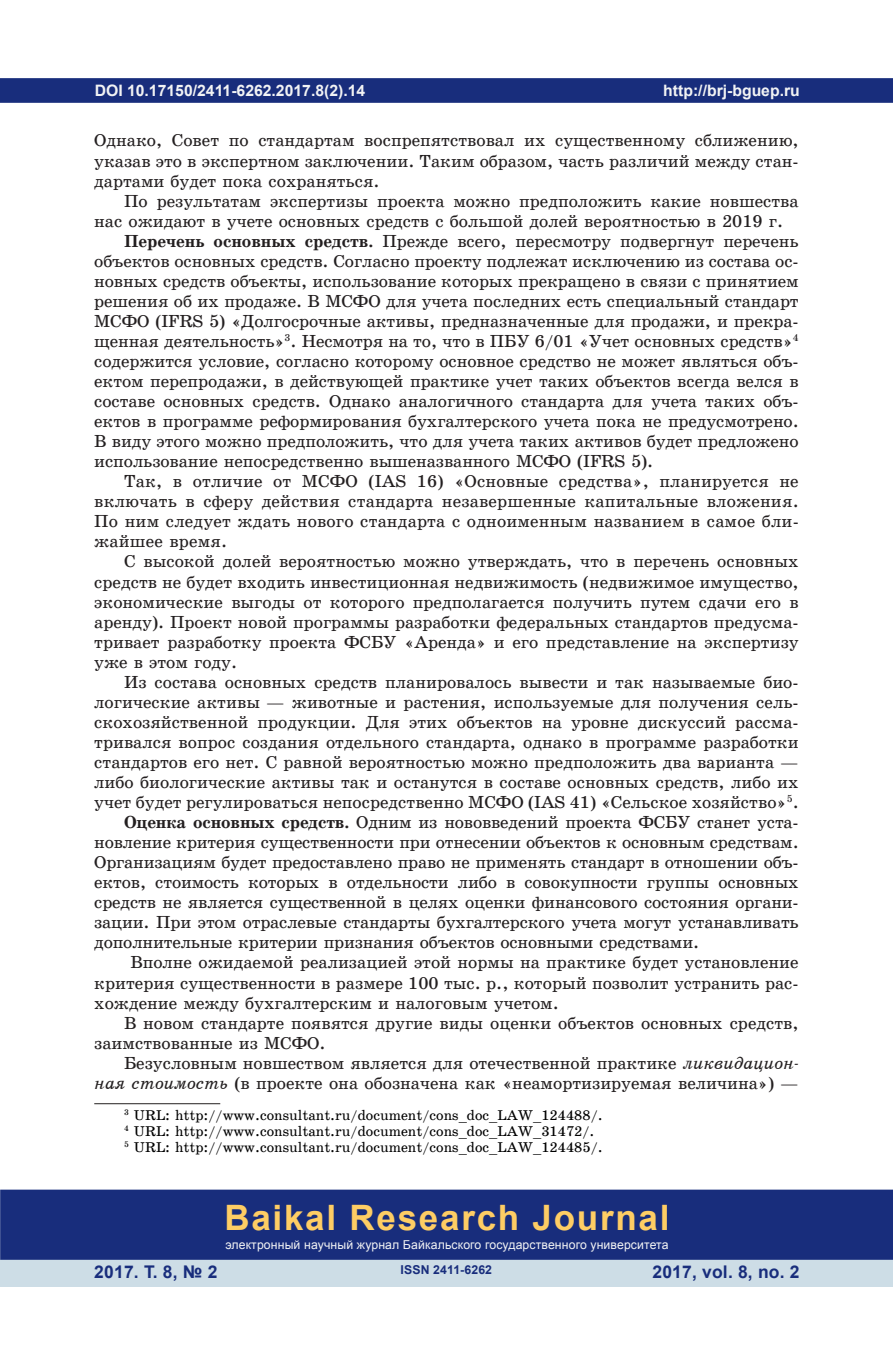
<style>
.page{position:relative;width:893px;height:1360px;background:#fff}
.page>*{position:absolute;margin:0;border:0;box-sizing:border-box;transform-origin:0 0}
.t1{font:700 35px "Arial";letter-spacing:.05em;color:#fecd64}
.t2{font:17.5px/20.1px "School Book C";color:#231f20;text-align:justify}
.t3{font:700 17.5px "Arial";letter-spacing:.01em;color:#182d7c}
.t4{font:700 15.75px "Arial";color:#f2f3f4}
.t5{font:14.17px/15.9px "School Book C";color:#000}
.t6{font:12.25px "Arial";letter-spacing:.01em;color:#f2f3f4}
.t7{font:700 12.25px "Arial";letter-spacing:.01em;color:#182d7c}
.s1{font-family:"School Book C Bold"}
.s2{font-family:"School Book C Italic"}
</style>
<div class="page">
<div style="left:0;top:78px;width:893px;height:25px;background:#182d7c;border:2px solid #182d7c"></div>
<div style="left:0;top:1258px;width:893px;height:28px;background:#cddde6"></div>
<div style="left:0;top:1189px;width:893px;height:70px;background:#182d7c;border:2px solid #182d7c"></div>
<hr style="left:94px;top:1103px;width:126px;height:1px;background:#231f20">
<p class="t4" style="left:95px;top:79px;width:272px">DOI 10.17150/2411-6262.2017.8(2).14</p>
<p class="t2" style="left:94px;top:131px;width:706px">Однако, Совет по стандартам воспрепятствовал их существенному сближению, указав это в экспертном заключении. Таким образом, часть различий между стан&shy;дартами будет пока сохраняться.</p>
<p class="t2" style="left:124px;top:191px;width:676px">По результатам экспертизы проекта можно предположить какие новшества</p>
<p class="t2" style="left:94px;top:211px;width:690px">нас ожидают в учете основных средств с большой долей вероятностью в 2019 г.</p>
<p class="t2" style="left:124px;top:231px;width:676px"><span class="s1">Перечень основных средств.</span> Прежде всего, пересмотру подвергнут перечень</p>
<p class="t2" style="left:94px;top:251px;width:706px">объектов основных средств. Согласно проекту подлежат исключению из состава ос-</p>
<p class="t2" style="left:94px;top:271px;width:706px">новных средств объекты, использование которых прекращено в связи с принятием</p>
<p class="t2" style="left:94px;top:291px;width:706px">решения об их продаже. В МСФО для учета последних есть специальный стандарт</p>
<p class="t2" style="left:94px;top:311px;width:706px">МСФО (IFRS 5) «Долгосрочные активы, предназначенные для продажи, и прекра-</p>
<p class="t2" style="left:94px;top:331px;width:706px">щенная деятельность»<sup>3</sup>. Несмотря на то, что в ПБУ 6/01 «Учет основных средств»<sup>4</sup></p>
<p class="t2" style="left:94px;top:351px;width:706px">содержится условие, согласно которому основное средство не может являться объ-</p>
<p class="t2" style="left:94px;top:371px;width:706px">ектом перепродажи, в действующей практике учет таких объектов всегда велся в</p>
<p class="t2" style="left:94px;top:391px;width:706px">составе основных средств. Однако аналогичного стандарта для учета таких объ-</p>
<p class="t2" style="left:94px;top:411px;width:706px">ектов в программе реформирования бухгалтерского учета пока не предусмотрено.</p>
<p class="t2" style="left:94px;top:431px;width:706px">В виду этого можно предположить, что для учета таких активов будет предложено</p>
<p class="t2" style="left:94px;top:451px;width:560px">использование непосредственно вышеназванного МСФО (IFRS 5).</p>
<p class="t2" style="left:124px;top:471px;width:676px">Так, в отличие от МСФО (IAS 16) «Основные средства», планируется не</p>
<p class="t2" style="left:94px;top:491px;width:706px">включать в сферу действия стандарта незавершенные капитальные вложения.</p>
<p class="t2" style="left:94px;top:511px;width:706px">По ним следует ждать нового стандарта с одноименным названием в самое бли-</p>
<p class="t2" style="left:94px;top:531px;width:134px">жайшее время.</p>
<p class="t2" style="left:124px;top:551px;width:676px">С высокой долей вероятностью можно утверждать, что в перечень основных</p>
<p class="t2" style="left:94px;top:571px;width:706px">средств не будет входить инвестиционная недвижимость (недвижимое имущество,</p>
<p class="t2" style="left:94px;top:591px;width:706px">экономические выгоды от которого предполагается получить путем сдачи его в</p>
<p class="t2" style="left:94px;top:612px;width:706px">аренду). Проект новой программы разработки федеральных стандартов предусма-</p>
<p class="t2" style="left:94px;top:632px;width:706px">тривает разработку проекта ФСБУ «Аренда» и его представление на экспертизу</p>
<p class="t2" style="left:94px;top:652px;width:144px">уже в этом году.</p>
<p class="t2" style="left:124px;top:672px;width:676px">Из состава основных средств планировалось вывести и так называемые био-</p>
<p class="t2" style="left:94px;top:692px;width:706px">логические активы — животные и растения, используемые для получения сель-</p>
<p class="t2" style="left:94px;top:712px;width:706px">скохозяйственной продукции. Для этих объектов на уровне дискуссий рассма-</p>
<p class="t2" style="left:94px;top:732px;width:706px">тривался вопрос создания отдельного стандарта, однако в программе разработки</p>
<p class="t2" style="left:94px;top:752px;width:706px">стандартов его нет. С равной вероятностью можно предположить два варианта —</p>
<p class="t2" style="left:94px;top:772px;width:706px">либо биологические активы так и останутся в составе основных средств, либо их</p>
<p class="t2" style="left:94px;top:792px;width:706px">учет будет регулироваться непосредственно МСФО (IAS 41) «Сельское хозяйство»<sup>5</sup>.</p>
<p class="t2" style="left:124px;top:812px;width:676px"><span class="s1">Оценка основных средств.</span> Одним из нововведений проекта ФСБУ станет уста-</p>
<p class="t2" style="left:94px;top:832px;width:706px">новление критерия существенности при отнесении объектов к основным средствам.</p>
<p class="t2" style="left:94px;top:852px;width:706px">Организациям будет предоставлено право не применять стандарт в отношении объ-</p>
<p class="t2" style="left:94px;top:872px;width:706px">ектов, стоимость которых в отдельности либо в совокупности группы основных</p>
<p class="t2" style="left:94px;top:892px;width:706px">средств не является существенной в целях оценки финансового состояния органи-</p>
<p class="t2" style="left:94px;top:912px;width:706px">зации. При этом отраслевые стандарты бухгалтерского учета могут устанавливать</p>
<p class="t2" style="left:94px;top:932px;width:606px">дополнительные критерии признания объектов основными средствами.</p>
<p class="t2" style="left:130px;top:952px;width:670px">Вполне ожидаемой реализацией этой нормы на практике будет установление</p>
<p class="t2" style="left:94px;top:972px;width:706px">критерия существенности в размере 100 тыс. р., который позволит устранить рас-</p>
<p class="t2" style="left:94px;top:992px;width:466px">хождение между бухгалтерским и налоговым учетом.</p>
<p class="t2" style="left:124px;top:1012px;width:676px">В новом стандарте появятся другие виды оценки объектов основных средств,</p>
<p class="t2" style="left:94px;top:1032px;width:233px">заимствованные из МСФО.</p>
<p class="t2" style="left:124px;top:1052px;width:676px">Безусловным новшеством является для отечественной практике <span class="s2">ликвидацион-</span></p>
<p class="t2" style="left:94px;top:1072px;width:706px"><span class="s2">ная стоимость</span> (в проекте она обозначена как «неамортизируемая величина») —</p>
<p class="t5" style="left:124px;top:1106px;width:480px"><sup>3</sup> URL: http://www.consultant.ru/document/cons_doc_LAW_124488/.<br><sup>4</sup> URL: http://www.consultant.ru/document/cons_doc_LAW_31472/.<br><sup>5</sup> URL: http://www.consultant.ru/document/cons_doc_LAW_124485/.</p>
<p class="t4" style="left:663px;top:79px;width:138px">http://brj-bguep.ru</p>
<h1 class="t1" style="left:224px;top:1193px;width:447px">Baikal Research Journal</h1>
<p class="t6" style="left:225px;top:1236px;width:445px">электронный научный журнал Байкальского государственного университета</p>
<p class="t3" style="left:94px;top:1259px;width:125px">2017. Т. 8, № 2</p>
<p class="t3" style="left:652px;top:1259px;width:149px">2017, vol. 8, no. 2</p>
<p class="t7" style="left:401px;top:1261px;width:93px">ISSN 2411-6262</p>
</div>
